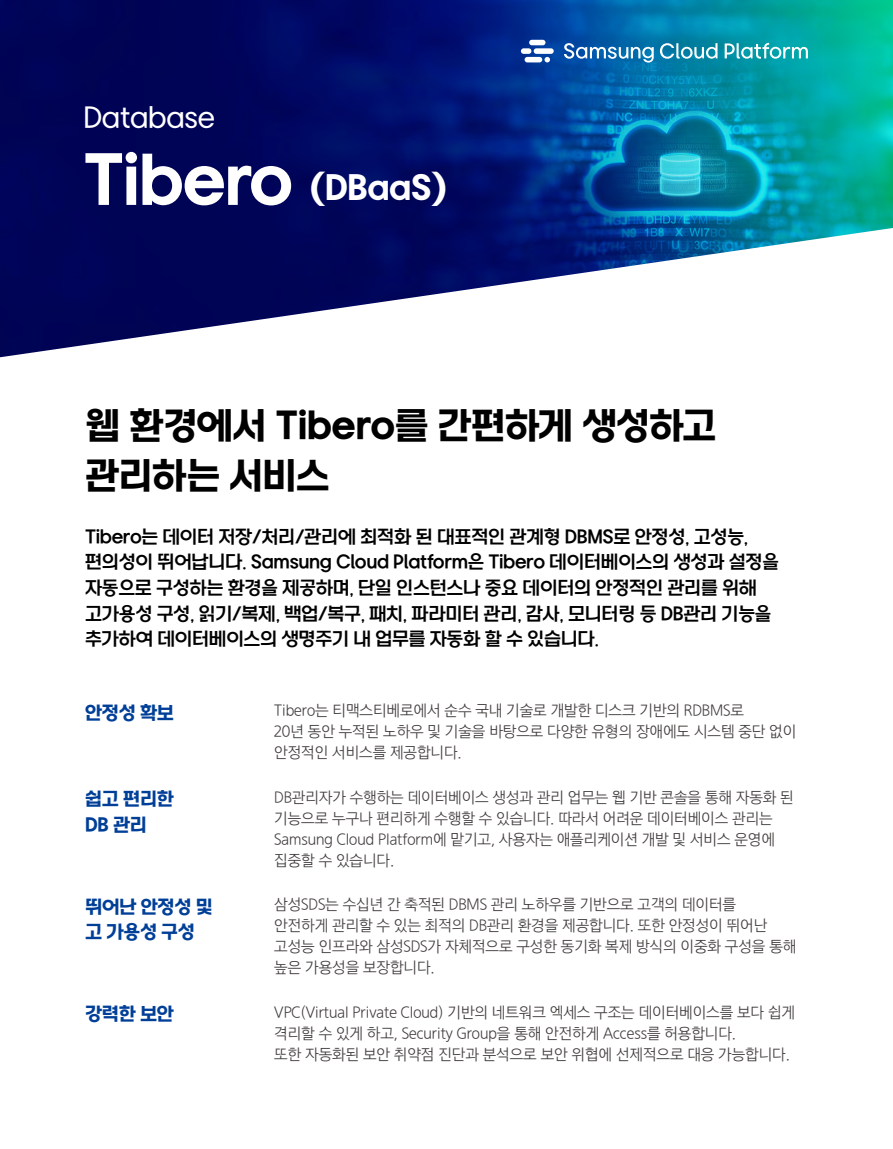
<style>
.page{position:relative;width:893px;height:1149px;background:#fff}
.page>*{position:absolute;margin:0;border:0;box-sizing:border-box;transform-origin:0 0}
.t1{font:36px/49.5px "SDS Sans KROTF";letter-spacing:-.02em;color:#000}
.t2{font:33px "SDS Sans OTF";color:#fff}
.t3{font:28.5px "SDS Sans KROTF";letter-spacing:-.01em;color:#fff}
.t4{font:500 18px/25.5px "SDS Sans KROTF";letter-spacing:-.02em;color:#000}
.t5{font:18px/25.5px "SDS Sans KROTF";letter-spacing:-.02em;color:#003f98}
.t6{font:15px/21px "SECGCOTFL";color:#3e3a39}
.s1{font-size:66px}
</style>
<div class="page">
<img style="left:0;top:0;width:893px;height:357px">
<div style="left:529px;top:40px;width:16px;height:5px;background:#fff;border-radius:3px"></div>
<svg style="left:544px;top:57px;width:6px;height:5px"></svg>
<div style="left:525px;top:57px;width:17px;height:5px;background:#fff;border-radius:3px"></div>
<div style="left:521px;top:48px;width:10px;height:6px;background:#fff;border-radius:3px"></div>
<div style="left:534px;top:48px;width:20px;height:6px;background:#fff;border-radius:3px"></div>
<svg style="left:564px;top:43px;width:90px;height:20px"></svg>
<svg style="left:660px;top:43px;width:57px;height:16px"></svg>
<svg style="left:725px;top:43px;width:83px;height:16px"></svg>
<h3 class="t3" style="left:83px;top:103px;width:133px">Database</h3>
<h2 class="t2" style="left:84px;top:170px;width:363px"><span class="s1">Tibero</span> (DBaaS)</h2>
<h1 class="t1" style="left:85px;top:403px;width:633px">웹 환경에서 Tibero를 간편하게 생성하고 관리하는 서비스</h1>
<p class="t4" style="left:85px;top:525px;width:695px">Tibero는 데이터 저장/처리/관리에 최적화 된 대표적인 관계형 DBMS로 안정성, 고성능, 편의성이 뛰어납니다. Samsung Cloud Platform은 Tibero 데이터베이스의 생성과 설정을 자동으로 구성하는 환경을 제공하며, 단일 인스턴스나 중요 데이터의 안정적인 관리를 위해 고가용성 구성, 읽기/복제, 백업/복구, 패치, 파라미터 관리, 감사, 모니터링 등 DB관리 기능을 추가하여 데이터베이스의 생명주기 내 업무를 자동화 할 수 있습니다.</p>
<p class="t5" style="left:85px;top:700px;width:91px">안정성 확보</p>
<p class="t6" style="left:274px;top:700px;width:523px">Tibero는 티맥스티베로에서 순수 국내 기술로 개발한 디스크 기반의 RDBMS로<br>20년 동안 누적된 노하우 및 기술을 바탕으로 다양한 유형의 장애에도 시스템 중단 없이 안정적인 서비스를 제공합니다.</p>
<p class="t5" style="left:85px;top:787px;width:91px">쉽고 편리한<br>DB 관리</p>
<p class="t6" style="left:274px;top:787px;width:521px">DB관리자가 수행하는 데이터베이스 생성과 관리 업무는 웹 기반 콘솔을 통해 자동화 된 기능으로 누구나 편리하게 수행할 수 있습니다. 따라서 어려운 데이터베이스 관리는 Samsung Cloud Platform에 맡기고, 사용자는 애플리케이션 개발 및 서비스 운영에 집중할 수 있습니다.</p>
<p class="t5" style="left:85px;top:894px;width:129px">뛰어난 안정성 및 고 가용성 구성</p>
<p class="t6" style="left:274px;top:894px;width:524px">삼성SDS는 수십년 간 축적된 DBMS 관리 노하우를 기반으로 고객의 데이터를<br>안전하게 관리할 수 있는 최적의 DB관리 환경을 제공합니다. 또한 안정성이 뛰어난 고성능 인프라와 삼성SDS가 자체적으로 구성한 동기화 복제 방식의 이중화 구성을 통해 높은 가용성을 보장합니다.</p>
<p class="t5" style="left:85px;top:1001px;width:91px">강력한 보안</p>
<p class="t6" style="left:274px;top:1001px;width:522px">VPC(Virtual Private Cloud) 기반의 네트워크 엑세스 구조는 데이터베이스를 보다 쉽게 격리할 수 있게 하고, Security Group을 통해 안전하게 Access를 허용합니다.<br>또한 자동화된 보안 취약점 진단과 분석으로 보안 위협에 선제적으로 대응 가능합니다.</p>
</div>
